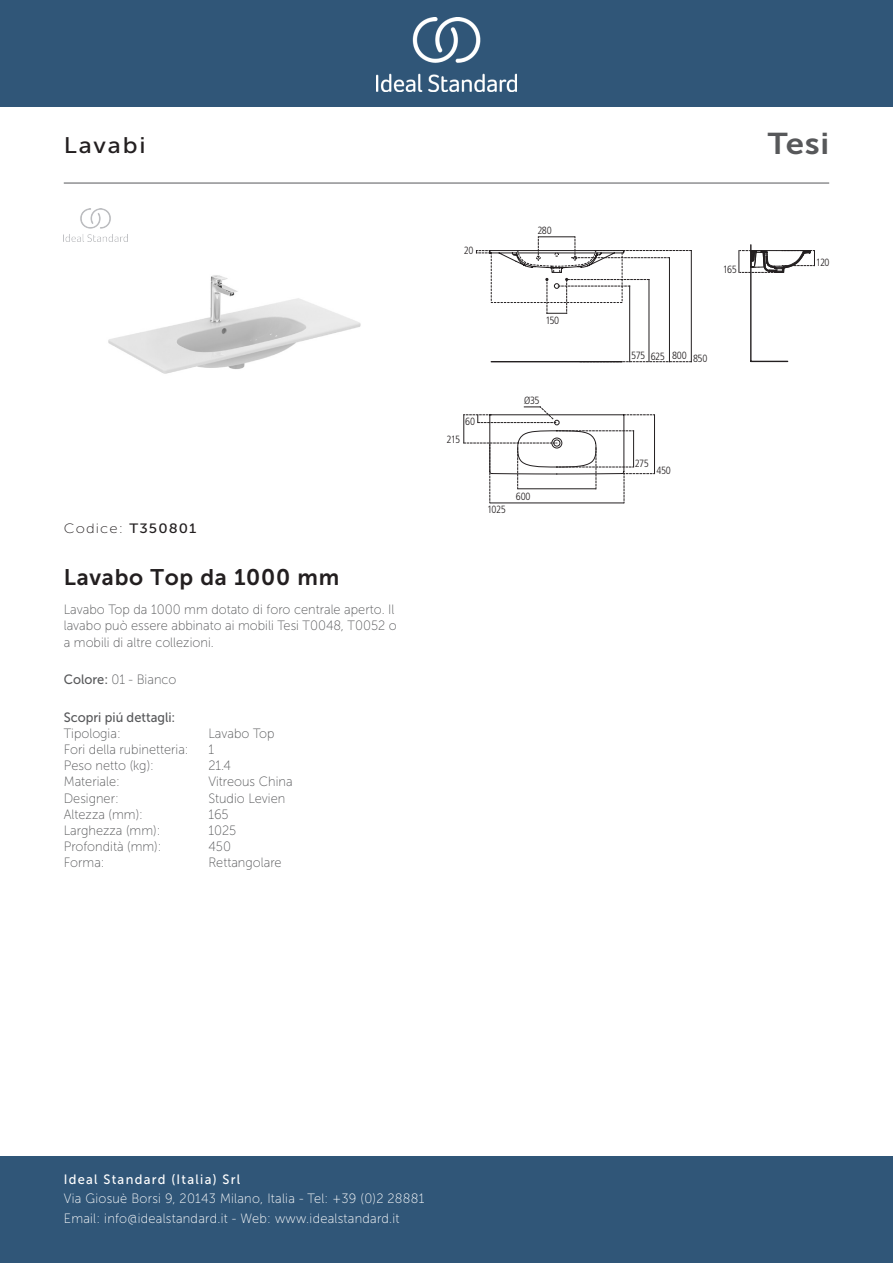
<style>
.page{position:relative;width:893px;height:1263px;background:#fff}
.page>*{position:absolute;margin:0;border:0;box-sizing:border-box;transform-origin:0 0}
._001_Produkttyp{font:30px "Museo Sans 700";color:#57585a;scale:1.1 1}
.Article_Name{font:22.5px "Museo Sans 700";letter-spacing:.035em;color:#231f20}
.t1{font:22.5px "Museo Sans 500";letter-spacing:.075em;color:#231f20;scale:1.1 1}
.Marketing_Descriptio{font:13.5px/16.2px "Museo Sans 100";color:#57585a;scale:.95 1}
.t2{font:13.5px/19.5px "Museo Sans 100";letter-spacing:.02em;color:#fff;scale:.95 1}
.t3{font:13.5px "Museo Sans 500";letter-spacing:.1em;color:#fff;scale:.95 1}
.Tap_Holes{font:13.5px "Museo Sans 100";color:#57585a;scale:.95 1}
.Material{font:13.5px "Museo Sans 100";color:#57585a;scale:.95 1}
.Designer{font:13.5px "Museo Sans 100";color:#57585a;scale:.95 1}
.Type{font:13.5px "Museo Sans 100";color:#57585a;scale:.95 1}
.t4{font:13.5px "Museo Sans 500";color:#57585a;scale:.95 1}
.Net_Weight__kg{font:13.5px "Museo Sans 100";color:#57585a;scale:.95 1}
.Width__mm{font:13.5px "Museo Sans 100";color:#57585a;scale:.95 1}
.Depth__mm{font:13.5px "Museo Sans 100";color:#57585a;scale:.95 1}
.Shape{font:13.5px "Museo Sans 100";color:#57585a;scale:.95 1}
.Colour{font:13.5px "Museo Sans 100";color:#57585a;scale:.95 1}
.Height__mm{font:13.5px "Museo Sans 100";color:#57585a;scale:.95 1}
.t5{font:13.5px "Museo Sans 100";letter-spacing:.075em;color:#231f20;scale:1.1 1}
.t6{font:300 condensed 10.5px "Frutiger";letter-spacing:-.045em;color:#231f20}
.s1{font-family:"Museo Sans 500"}
</style>
<div class="page">
<div style="left:0;top:1157px;width:893px;height:106px;background:#305678"></div>
<div style="left:0;top:0;width:893px;height:107px;background:#305678"></div>
<img style="left:376px;top:18px;width:141px;height:73px">
<hr style="left:64px;top:183px;width:765px;height:1px;background:#57585a">
<img style="left:108px;top:275px;width:253px;height:99px">
<hr style="left:648px;top:279px;width:1px;height:82px;background:#231f20">
<hr style="left:629px;top:286px;width:1px;height:76px;background:#231f20">
<hr style="left:691px;top:250px;width:1px;height:112px;background:#231f20">
<hr style="left:669px;top:258px;width:1px;height:104px;background:#231f20">
<svg style="left:622px;top:361px;width:69px;height:1px"></svg>
<hr style="left:538px;top:236px;width:37px;height:1px;background:#231f20">
<svg style="left:463px;top:406px;width:192px;height:97px"></svg>
<hr style="left:750px;top:245px;width:1px;height:116px;background:#231f20">
<hr style="left:751px;top:361px;width:37px;height:1px;background:#231f20">
<hr style="left:491px;top:361px;width:131px;height:1px;background:#231f20">
<svg style="left:738px;top:250px;width:77px;height:23px"></svg>
<svg style="left:476px;top:237px;width:215px;height:77px"></svg>
<img style="left:65px;top:208px;width:63px;height:34px">
<p class="t1" style="left:64px;top:133px;width:76px">Lavabi</p>
<p class="_001_Produkttyp" style="left:768px;top:127px;width:57px">Tesi</p>
<p class="t5" style="left:64px;top:521px;width:122px">Codice: <span class="s1">T350801</span></p>
<p class="Article_Name" style="left:64px;top:565px;width:277px">Lavabo Top da 1000 mm</p>
<p class="Marketing_Descriptio" style="left:64px;top:602px;width:352px">Lavabo Top da 1000 mm dotato di foro centrale aperto. Il lavabo può essere abbinato ai mobili Tesi T0048, T0052 o a mobili di altre collezioni.</p>
<p class="Colour" style="left:64px;top:672px;width:120px"><span class="s1">Colore:</span> 01 - Bianco</p>
<p class="t4" style="left:64px;top:709px;width:119px">Scopri piú dettagli:</p>
<p class="Type" style="left:64px;top:726px;width:62px">Tipologia:</p>
<p class="Type" style="left:208px;top:726px;width:71px">Lavabo Top</p>
<p class="Tap_Holes" style="left:64px;top:742px;width:133px">Fori della rubinetteria:</p>
<p class="Tap_Holes" style="left:208px;top:742px;width:7px">1</p>
<p class="Net_Weight__kg" style="left:64px;top:758px;width:96px">Peso netto (kg):</p>
<p class="Net_Weight__kg" style="left:208px;top:758px;width:25px">21.4</p>
<p class="Material" style="left:64px;top:774px;width:61px">Materiale:</p>
<p class="Material" style="left:208px;top:774px;width:90px">Vitreous China</p>
<p class="Designer" style="left:64px;top:791px;width:59px">Designer:</p>
<p class="Designer" style="left:208px;top:791px;width:83px">Studio Levien</p>
<p class="Height__mm" style="left:64px;top:807px;width:85px">Altezza (mm):</p>
<p class="Height__mm" style="left:208px;top:807px;width:23px">165</p>
<p class="Width__mm" style="left:64px;top:823px;width:103px">Larghezza (mm):</p>
<p class="Width__mm" style="left:208px;top:823px;width:31px">1025</p>
<p class="Depth__mm" style="left:64px;top:839px;width:104px">Profondità (mm):</p>
<p class="Depth__mm" style="left:208px;top:839px;width:25px">450</p>
<p class="Shape" style="left:64px;top:855px;width:45px">Forma:</p>
<p class="Shape" style="left:208px;top:855px;width:79px">Rettangolare</p>
<p class="t6" style="left:464px;top:245px;width:11px">20</p>
<p class="t6" style="left:537px;top:225px;width:16px">280</p>
<p class="t6" style="left:545px;top:314px;width:15px">150</p>
<p class="t6" style="left:465px;top:415px;width:11px">60</p>
<p class="t6" style="left:446px;top:433px;width:15px">215</p>
<p class="t6" style="left:524px;top:394px;width:17px">Ø35</p>
<p class="t6" style="left:487px;top:504px;width:20px">1025</p>
<p class="t6" style="left:516px;top:490px;width:16px">600</p>
<p class="t6" style="left:723px;top:263px;width:15px">165</p>
<p class="t6" style="left:631px;top:350px;width:78px">575 625 800 850</p>
<p class="t6" style="left:635px;top:457px;width:16px">275</p>
<p class="t6" style="left:656px;top:464px;width:16px">450</p>
<p class="t6" style="left:816px;top:257px;width:15px">120</p>
<p class="t3" style="left:64px;top:1172px;width:187px">Ideal Standard (Italia) Srl</p>
<p class="t2" style="left:64px;top:1189px;width:381px">Via Giosuè Borsi 9, 20143 Milano, Italia - Tel: +39 (0)2 28881<br>Email: info@idealstandard.it - Web: www.idealstandard.it</p>
</div>
